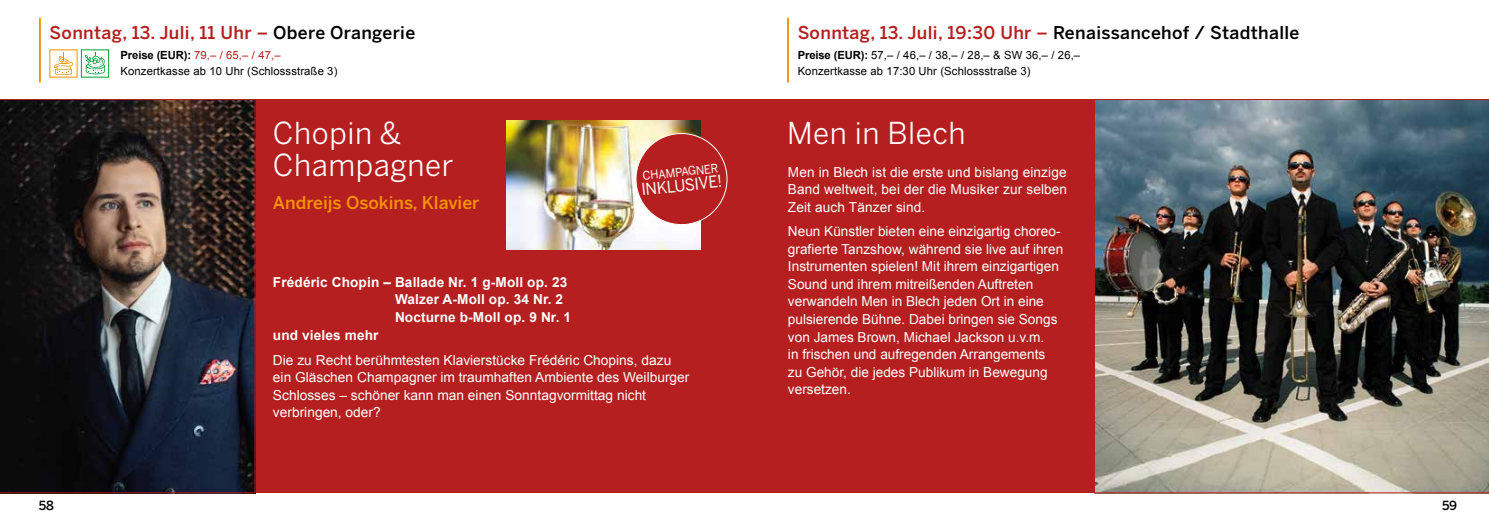
<style>
.page{position:relative;width:1489px;height:525px;background:#fff}
.page>*{position:absolute;margin:0;border:0;box-sizing:border-box;transform-origin:0 0}
.t1{font:30px/31.2px "Benton Sans";letter-spacing:.02em;color:#fff}
.t2{font:500 17.5px "Benton Sans";letter-spacing:.02em;color:#b51f1f}
.t3{font:500 17.5px "Benton Sans";color:#f39200}
.t4{font:16.25px "Benton Sans";color:#fff;scale:.94 1}
.t5{font:13.75px/17.5px "Arial";color:#fff}
.t6{font:700 13.75px "Arial";letter-spacing:.01em;color:#fff}
.t7{font:500 12.5px "Benton Sans";color:#000}
.t8{font:11.88px "Benton Sans";color:#fff;scale:.94 1}
.t9{font:11.25px/16.2px "Arial";letter-spacing:.01em;color:#000}
.s1{color:#000}
.s2{font-weight:700}
.s3{color:#b51f1f}
</style>
<div class="page">
<div style="left:18px;top:99px;width:1470px;height:394px;background:#b51f1f"></div>
<svg style="left:0;top:99px;width:255px;height:394px"></svg>
<hr style="left:787px;top:18px;width:1px;height:64px;background:#f39200">
<hr style="left:39px;top:18px;width:2px;height:64px;background:#f39200">
<svg style="left:54px;top:52px;width:19px;height:23px"></svg>
<div style="left:81px;top:50px;width:28px;height:27px;border:1px solid #00a13b"></div>
<svg style="left:85px;top:53px;width:20px;height:21px"></svg>
<img style="left:1095px;top:100px;width:393px;height:393px">
<img style="left:507px;top:120px;width:193px;height:129px">
<svg style="left:633px;top:131px;width:95px;height:96px"></svg>
<p class="t2" style="left:50px;top:22px;width:367px">Sonntag, 13. Juli, 11 Uhr – <span class="s1">Obere Orangerie</span></p>
<p class="t9" style="left:120px;top:47px;width:218px"><span class="s2">Preise (EUR):</span> <span class="s3">79,– / 65,– / 47,–<br></span>Konzertkasse ab 10 Uhr (Schlossstraße 3)</p>
<p class="t2" style="left:797px;top:22px;width:503px">Sonntag, 13. Juli, 19:30 Uhr – <span class="s1">Renaissancehof / Stadthalle</span></p>
<p class="t9" style="left:797px;top:47px;width:284px"><span class="s2">Preise (EUR):</span> 57,– / 46,– / 38,– / 28,– &amp; SW 36,– / 26,–<br>Konzertkasse ab 17:30 Uhr (Schlossstraße 3)</p>
<h1 class="t1" style="left:273px;top:117px;width:182px">Chopin &amp;<br>Champagner</h1>
<p class="t3" style="left:273px;top:192px;width:208px">Andreijs Osokins, Klavier</p>
<h1 class="t1" style="left:787px;top:117px;width:180px">Men in Blech</h1>
<p class="t8" style="left:642px;top:169px;width:82px;rotate:-6deg">CHAMPAGNER</p>
<p class="t4" style="left:640px;top:180px;width:88px;rotate:-6deg">INKLUSIVE!</p>
<p class="t5" style="left:788px;top:163px;width:281px;text-align:justify">Men in Blech ist die erste und bislang einzige Band weltweit, bei der die Musiker zur selben Zeit auch Tänzer sind.</p>
<p class="t5" style="left:788px;top:223px;width:277px">Neun Künstler bieten eine einzigartig choreo&shy;grafierte Tanzshow, während sie live auf ihren Instrumenten spielen! Mit ihrem einzigartigen Sound und ihrem mitreißenden Auftreten verwandeln Men in Blech jeden Ort in eine pulsierende Bühne. Dabei bringen sie Songs von James Brown, Michael Jackson u.v.m.<br>in frischen und aufregenden Arrangements<br>zu Gehör, die jedes Publikum in Bewegung versetzen.</p>
<p class="t6" style="left:273px;top:273px;width:296px">Frédéric Chopin – Ballade Nr. 1 g-Moll op. 23</p>
<p class="t6" style="left:395px;top:290px;width:170px">Walzer A-Moll op. 34 Nr. 2</p>
<p class="t6" style="left:395px;top:308px;width:177px">Nocturne b-Moll op. 9 Nr. 1</p>
<p class="t6" style="left:273px;top:326px;width:107px">und vieles mehr</p>
<p class="t5" style="left:273px;top:351px;width:418px">Die zu Recht berühmtesten Klavierstücke Frédéric Chopins, dazu ein Gläschen Champagner im traumhaften Ambiente des Weilburger Schlosses – schöner kann man einen Sonntagvormittag nicht verbringen, oder?</p>
<p class="t7" style="left:39px;top:497px;width:17px">58</p>
<p class="t7" style="left:1441px;top:497px;width:17px">59</p>
</div>
